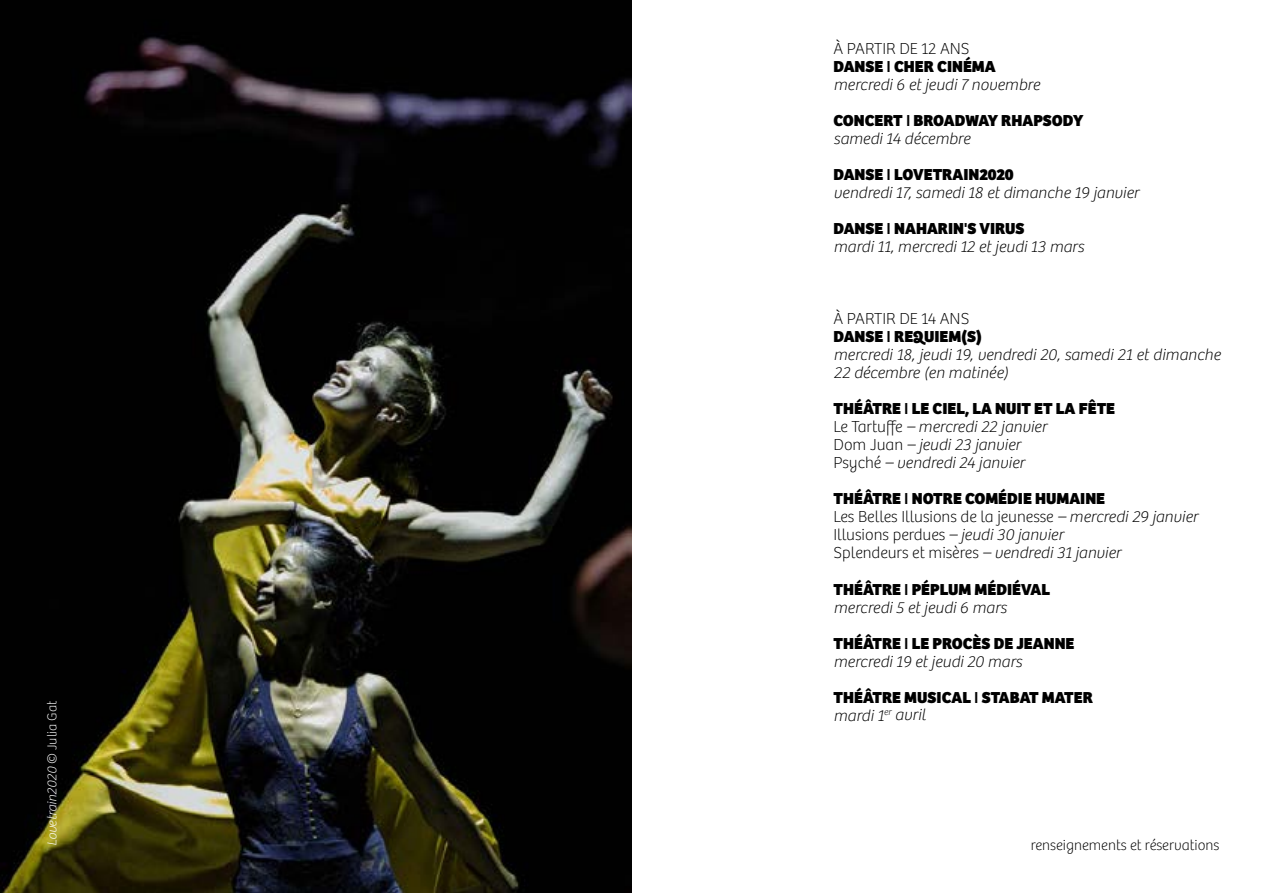
<style>
.page{position:relative;width:1263px;height:893px;background:#fff}
.page>*{position:absolute;margin:0;border:0;box-sizing:border-box;transform-origin:0 0}
.t1{font:italic 100 16.5px/18px "Bree";color:#000}
.t2{font:800 16.5px/18px "Bree";color:#000}
.t3{font:100 16.5px/18px "Bree";color:#000}
.t4{font:100 15px "Bree";color:#000}
.t5{font:italic 100 13.5px "Bree";letter-spacing:-.005em;color:#fff}
.s1{font-style:normal}
.s2{font-weight:800;font-style:normal}
.s3{font-weight:400;font-style:normal}
.s4{font-weight:400}
.s5{font-weight:100;font-style:italic}
.s6{font-weight:800}
.s7{font-style:italic}
</style>
<div class="page">
<img style="left:0;top:0;width:631px;height:893px">
<p class="t5" style="left:45px;top:846px;width:147px;rotate:-90deg">Lovetrain2020 <span class="s1">© Julia Gat</span></p>
<p class="t1" style="left:833px;top:40px;width:208px"><span class="s1">À PARTIR DE 12 ANS<br></span><span class="s2">DANSE</span> <span class="s3">I</span> <span class="s2">CHER CINÉMA </span>mercredi 6 et jeudi 7 novembre</p>
<p class="t2" style="left:833px;top:112px;width:251px">CONCERT <span class="s4">I</span> BROADWAY RHAPSODY <span class="s5">samedi 14 décembre</span></p>
<p class="t1" style="left:833px;top:166px;width:307px"><span class="s2">DANSE</span> <span class="s3">I</span> <span class="s2">LOVETRAIN2020<br></span>vendredi 17, samedi 18 et dimanche 19 janvier</p>
<p class="t1" style="left:833px;top:220px;width:252px"><span class="s2">DANSE</span> <span class="s3">I</span> <span class="s2">NAHARIN'S VIRUS<br></span>mardi 11, mercredi 12 et jeudi 13 mars</p>
<p class="t1" style="left:833px;top:310px;width:388px"><span class="s1">À PARTIR DE 14 ANS<br></span><span class="s2">DANSE</span> <span class="s3">I</span> <span class="s2">REQUIEM(S)<br></span>mercredi 18, jeudi 19, vendredi 20, samedi 21 et dimanche<br>22 décembre (en matinée)</p>
<p class="t1" style="left:833px;top:400px;width:283px"><span class="s2">THÉÂTRE</span> <span class="s3">I</span> <span class="s2">LE CIEL, LA NUIT ET LA FÊTE<br></span><span class="s1">Le Tartuffe</span> – mercredi 22 janvier<br><span class="s1">Dom Juan</span> – jeudi 23 janvier<br><span class="s1">Psyché</span> – vendredi 24 janvier</p>
<p class="t3" style="left:833px;top:490px;width:366px"><span class="s6">THÉÂTRE</span> <span class="s4">I</span> <span class="s6">NOTRE COMÉDIE HUMAINE<br></span>Les Belles Illusions de la jeunesse <span class="s7">– mercredi 29 janvier </span>Illusions perdues <span class="s7">– jeudi 30 janvier<br></span>Splendeurs et misères <span class="s7">– vendredi 31 janvier</span></p>
<p class="t2" style="left:833px;top:580px;width:218px">THÉÂTRE <span class="s4">I</span> PÉPLUM MÉDIÉVAL <span class="s5">mercredi 5 et jeudi 6 mars</span></p>
<p class="t2" style="left:833px;top:634px;width:243px">THÉÂTRE <span class="s4">I</span> LE PROCÈS DE JEANNE <span class="s5">mercredi 19 et jeudi 20 mars</span></p>
<p class="t2" style="left:833px;top:688px;width:261px">THÉÂTRE MUSICAL <span class="s4">I</span> STABAT MATER <span class="s5">mardi 1</span><sup>er</sup> <span class="s5">avril</span></p>
<p class="t4" style="left:1031px;top:837px;width:190px">renseignements et réservations</p>
</div>
